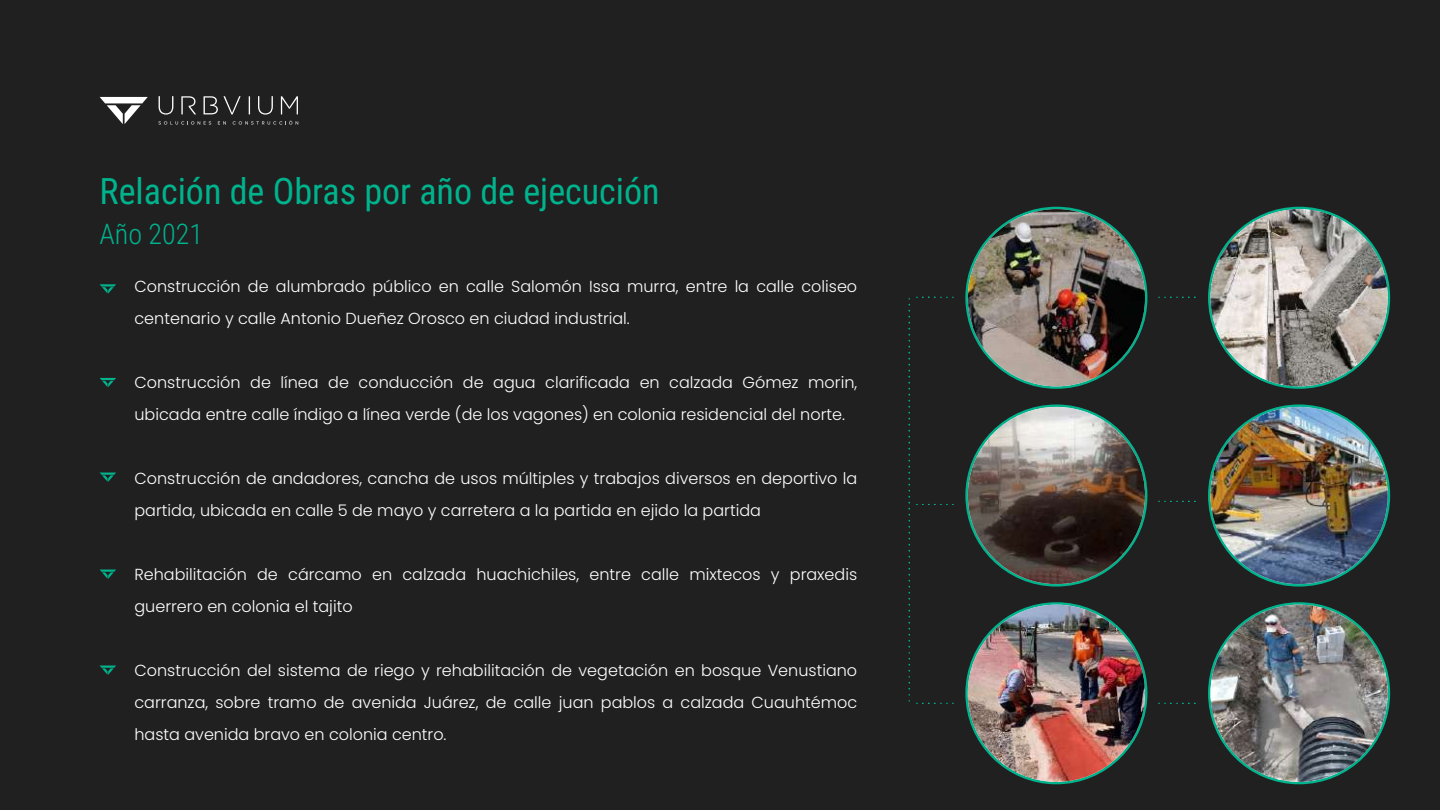
<style>
.page{position:relative;width:1440px;height:810px;background:#202020}
.page>*{position:absolute;margin:0;border:0;box-sizing:border-box;transform-origin:0 0}
.t1{font:36px "Roboto Condensed";color:#00b38d}
.t2{font:300 28px "Roboto Condensed";color:#00b38d}
.t3{font:300 16px/32px "Poppins";color:#fff}
</style>
<div class="page">
<svg style="left:100px;top:284px;width:16px;height:10px"></svg>
<svg style="left:100px;top:378px;width:16px;height:9px"></svg>
<svg style="left:100px;top:473px;width:16px;height:9px"></svg>
<svg style="left:100px;top:570px;width:16px;height:9px"></svg>
<svg style="left:100px;top:666px;width:16px;height:9px"></svg>
<svg style="left:965px;top:207px;width:182px;height:182px"></svg>
<svg style="left:1208px;top:207px;width:182px;height:182px"></svg>
<img style="left:968px;top:209px;width:177px;height:177px;border-radius:50%">
<img style="left:1211px;top:209px;width:177px;height:177px;border-radius:50%">
<svg style="left:965px;top:602px;width:182px;height:182px"></svg>
<svg style="left:1208px;top:602px;width:182px;height:182px"></svg>
<img style="left:968px;top:605px;width:177px;height:177px;border-radius:50%">
<img style="left:1211px;top:605px;width:177px;height:177px;border-radius:50%">
<svg style="left:158px;top:96px;width:140px;height:29px"></svg>
<svg style="left:100px;top:97px;width:48px;height:27px"></svg>
<svg style="left:909px;top:298px;width:1px;height:404px"></svg>
<svg style="left:916px;top:504px;width:38px;height:1px"></svg>
<svg style="left:1159px;top:501px;width:37px;height:1px"></svg>
<svg style="left:916px;top:703px;width:38px;height:1px"></svg>
<svg style="left:1159px;top:703px;width:37px;height:1px"></svg>
<svg style="left:916px;top:297px;width:38px;height:1px"></svg>
<svg style="left:1159px;top:297px;width:37px;height:1px"></svg>
<svg style="left:965px;top:404px;width:182px;height:183px;background:#139f80"></svg>
<svg style="left:1208px;top:404px;width:182px;height:183px;background:#13a083"></svg>
<img style="left:968px;top:407px;width:177px;height:177px;border-radius:50%">
<img style="left:1211px;top:407px;width:177px;height:177px;border-radius:50%">
<h1 class="t1" style="left:100px;top:177px;width:562px">Relación de Obras por año de ejecución</h1>
<h2 class="t2" style="left:100px;top:223px;width:105px">Año 2021</h2>
<p class="t3" style="left:135px;top:271px;width:724px">Construcción de alumbrado público en calle Salomón Issa murra, entre la calle coliseo centenario y calle Antonio Dueñez Orosco en ciudad industrial.</p>
<p class="t3" style="left:135px;top:367px;width:724px">Construcción de línea de conducción de agua clarificada en calzada Gómez morin, ubicada entre calle índigo a línea verde (de los vagones) en colonia residencial del norte.</p>
<p class="t3" style="left:135px;top:463px;width:724px">Construcción de andadores, cancha de usos múltiples y trabajos diversos en deportivo la partida, ubicada en calle 5 de mayo y carretera a la partida en ejido la partida</p>
<p class="t3" style="left:135px;top:559px;width:724px">Rehabilitación de cárcamo en calzada huachichiles, entre calle mixtecos y praxedis guerrero en colonia el tajito</p>
<p class="t3" style="left:135px;top:655px;width:724px;text-align:justify">Construcción del sistema de riego y rehabilitación de vegetación en bosque Venustiano carranza, sobre tramo de avenida Juárez, de calle juan pablos a calzada Cuauhtémoc hasta avenida bravo en colonia centro.</p>
</div>
